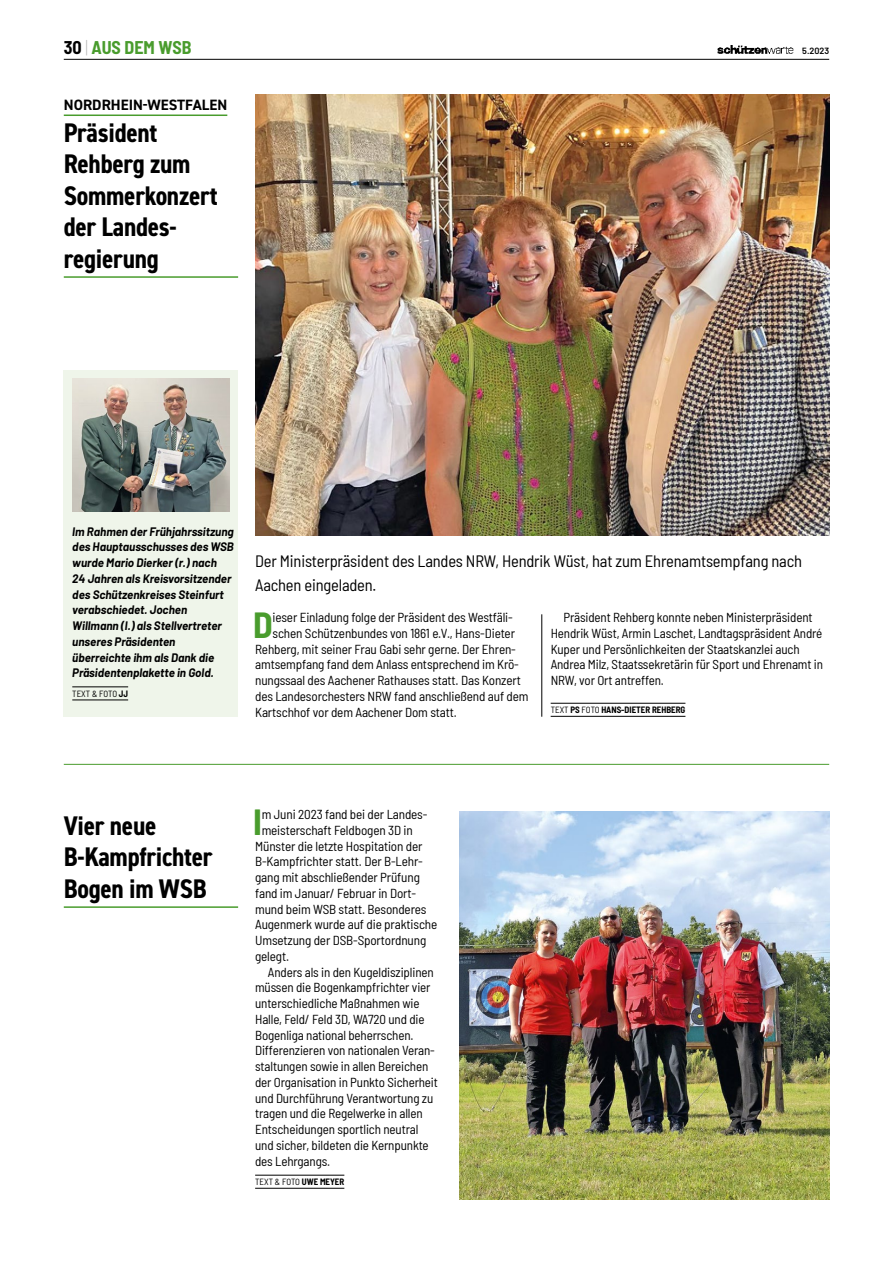
<style>
.page{position:relative;width:893px;height:1263px;background:#fff}
.page>*{position:absolute;margin:0;border:0;box-sizing:border-box;transform-origin:0 0}
.t1{font:700 semi-condensed 35.55px "Barlow";color:#499c2d}
.t2{font:700 condensed 27px/31.5px "DIN2014";letter-spacing:-.01em;color:#000}
.t3{font:700 semi-condensed 18px "Barlow";color:#499c2d}
.t4{font:semi-condensed 16.5px/23.7px "Barlow";letter-spacing:-.01em;color:#000}
.t5{font:700 15px "DIN2014";color:#000}
.t6{font:semi-condensed 13.05px/15.8px "Barlow";letter-spacing:-.01em;color:#000}
.t7{font:italic 700 12px/15.8px "Barlow";color:#000}
.t8{font:semi-condensed 9px "Barlow";color:#000}
.t9{font:700 semi-condensed 9px "Barlow";color:#000}
.t10{font:600 9px "Barlow";color:#000}
.s1{color:#000}
.s2{font-weight:200;color:#aaa}
.s3{font-weight:700}
.s4{font-weight:400}
</style>
<div class="page">
<div style="left:64px;top:370px;width:174px;height:347px;background:#eff5ea"></div>
<hr style="left:64px;top:59px;width:765px;height:1px;background:#000">
<img style="left:717px;top:46px;width:77px;height:8px">
<img style="left:72px;top:378px;width:158px;height:134px">
<hr style="left:72px;top:686px;width:56px;height:1px;background:#000">
<hr style="left:72px;top:699px;width:56px;height:1px;background:#000">
<hr style="left:64px;top:764px;width:765px;height:1px;background:#499c2d">
<hr style="left:551px;top:703px;width:134px;height:1px;background:#000">
<hr style="left:551px;top:716px;width:134px;height:1px;background:#000">
<hr style="left:255px;top:1175px;width:89px;height:1px;background:#000">
<hr style="left:255px;top:1188px;width:89px;height:1px;background:#000">
<hr style="left:64px;top:906px;width:174px;height:2px;background:#499c2d">
<img style="left:459px;top:811px;width:370px;height:388px">
<img style="left:255px;top:95px;width:574px;height:441px">
<hr style="left:64px;top:115px;width:163px;height:1px;background:#499c2d">
<hr style="left:64px;top:276px;width:174px;height:2px;background:#499c2d">
<hr style="left:541px;top:614px;width:1px;height:103px;background:#000">
<h3 class="t3" style="left:64px;top:34px;width:129px"><span class="s1">30</span> <span class="s2">|</span> AUS DEM WSB</h3>
<p class="t10" style="left:802px;top:44px;width:28px">5.2023</p>
<p class="t5" style="left:64px;top:95px;width:165px">NORDRHEIN-WESTFALEN</p>
<h2 class="t2" style="left:64px;top:116px;width:155px">Präsident<br>Rehberg zum<br>Sommerkonzert der Landes&shy;regierung</h2>
<p class="t7" style="left:72px;top:522px;width:163px">Im Rahmen der Frühjahrssitzung des Hauptausschusses des WSB wurde Mario Dierker (r.) nach<br>24 Jahren als Kreisvorsitzender des Schützenkreises Steinfurt verabschiedet. Jochen<br>Willmann (l.) als Stellvertreter unseres Präsidenten überreichte ihm als Dank die<br>Präsidentenplakette in Gold.</p>
<p class="t8" style="left:72px;top:687px;width:57px">TEXT &amp; FOTO <span class="s3">JJ</span></p>
<p class="t4" style="left:255px;top:548px;width:548px">Der Ministerpräsident des Landes NRW, Hendrik Wüst, hat zum Ehrenamtsempfang nach<br>Aachen eingeladen.</p>
<h1 class="t1" style="left:253px;top:599px;width:21px">D</h1>
<p class="t6" style="left:272px;top:609px;width:242px">ieser Einladung folge der Präsident des Westfäli-</p>
<p class="t6" style="left:272px;top:624px;width:244px">schen Schützenbundes von 1861 e.V., Hans-Dieter</p>
<p class="t6" style="left:255px;top:640px;width:262px">Rehberg, mit seiner Frau Gabi sehr gerne. Der Ehren-</p>
<p class="t6" style="left:255px;top:656px;width:265px">amtsempfang fand dem Anlass entsprechend im Krö-</p>
<p class="t6" style="left:255px;top:672px;width:267px">nungssaal des Aachener Rathauses statt. Das Konzert</p>
<p class="t6" style="left:255px;top:687px;width:275px">des Landesorchesters NRW fand anschließend auf dem</p>
<p class="t6" style="left:255px;top:703px;width:203px">Kartschhof vor dem Aachener Dom statt.</p>
<p class="t6" style="left:551px;top:609px;width:274px;text-indent:13px">Präsident Rehberg konnte neben Ministerpräsident Hendrik Wüst, Armin Laschet, Landtagspräsident André Kuper und Persönlichkeiten der Staatskanzlei auch Andrea Milz, Staatssekretärin für Sport und Ehrenamt in NRW, vor Ort antreffen.</p>
<p class="t9" style="left:551px;top:703px;width:136px"><span class="s4">TEXT</span> PS <span class="s4">FOTO</span> HANS-DIETER REHBERG</p>
<h2 class="t2" style="left:64px;top:809px;width:150px">Vier neue<br>B-Kampfrichter<br>Bogen im WSB</h2>
<h1 class="t1" style="left:253px;top:796px;width:10px">I</h1>
<p class="t6" style="left:262px;top:805px;width:167px">m Juni 2023 fand bei der Landes-</p>
<p class="t6" style="left:262px;top:821px;width:153px">meisterschaft Feldbogen 3D in</p>
<p class="t6" style="left:255px;top:837px;width:169px">Münster die letzte Hospitation der</p>
<p class="t6" style="left:255px;top:853px;width:169px">B-Kampfrichter statt. Der B-Lehr-</p>
<p class="t6" style="left:255px;top:868px;width:166px">gang mit abschließender Prüfung</p>
<p class="t6" style="left:255px;top:884px;width:162px">fand im Januar/ Februar in Dort-</p>
<p class="t6" style="left:255px;top:900px;width:173px">mund beim WSB statt. Besonderes</p>
<p class="t6" style="left:255px;top:916px;width:184px">Augenmerk wurde auf die praktische</p>
<p class="t6" style="left:255px;top:931px;width:173px">Umsetzung der DSB-Sportordnung</p>
<p class="t6" style="left:255px;top:947px;width:36px">gelegt.</p>
<p class="t6" style="left:268px;top:963px;width:167px">Anders als in den Kugeldisziplinen</p>
<p class="t6" style="left:255px;top:979px;width:177px">müssen die Bogenkampfrichter vier</p>
<p class="t6" style="left:255px;top:994px;width:166px">unterschiedliche Maßnahmen wie</p>
<p class="t6" style="left:255px;top:1010px;width:171px">Halle, Feld/ Feld 3D, WA720 und die</p>
<p class="t6" style="left:255px;top:1026px;width:160px">Bogenliga national beherrschen.</p>
<p class="t6" style="left:255px;top:1042px;width:181px">Differenzieren von nationalen Veran-</p>
<p class="t6" style="left:255px;top:1057px;width:175px">staltungen sowie in allen Bereichen</p>
<p class="t6" style="left:255px;top:1073px;width:184px">der Organisation in Punkto Sicherheit</p>
<p class="t6" style="left:255px;top:1089px;width:180px">und Durchführung Verantwortung zu</p>
<p class="t6" style="left:255px;top:1105px;width:169px">tragen und die Regelwerke in allen</p>
<p class="t6" style="left:255px;top:1120px;width:165px">Entscheidungen sportlich neutral</p>
<p class="t6" style="left:255px;top:1136px;width:175px">und sicher, bildeten die Kernpunkte</p>
<p class="t6" style="left:255px;top:1152px;width:77px">des Lehrgangs.</p>
<p class="t8" style="left:255px;top:1175px;width:91px">TEXT &amp; FOTO <span class="s3">UWE MEYER</span></p>
</div>
